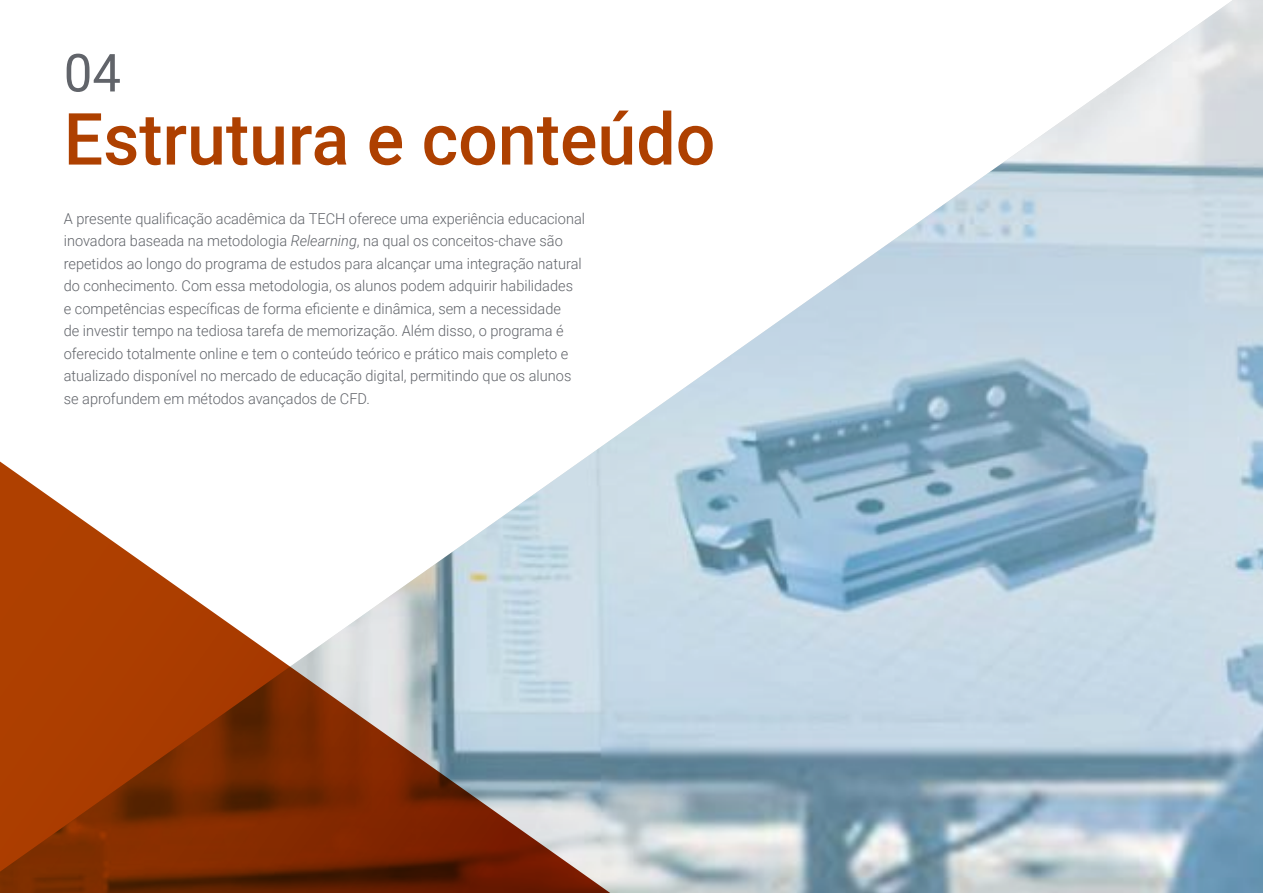
<style>
.page{position:relative;width:1263px;height:893px;background:#fff}
.page>*{position:absolute;margin:0;border:0;box-sizing:border-box;transform-origin:0 0}
.t1{font:500 72px "Roboto";color:#ae4000}
.t2{font:52.5px "Roboto";color:#61646a}
.t3{font:300 15px/22.5px "Roboto";color:#61646a}
.s1{font-style:italic}
</style>
<div class="page">
<img style="left:602px;top:0;width:661px;height:893px">
<svg style="left:0;top:446px;width:640px;height:447px"></svg>
<h2 class="t2" style="left:64px;top:36px;width:59px">04</h2>
<h1 class="t1" style="left:64px;top:89px;width:653px">Estrutura e conteúdo</h1>
<p class="t3" style="left:64px;top:207px;width:523px">A presente qualificação acadêmica da TECH oferece uma experiência educacional inovadora baseada na metodologia <span class="s1">Relearning</span>, na qual os conceitos-chave são repetidos ao longo do programa de estudos para alcançar uma integração natural do conhecimento. Com essa metodologia, os alunos podem adquirir habilidades<br>e competências específicas de forma eficiente e dinâmica, sem a necessidade<br>de investir tempo na tediosa tarefa de memorização. Além disso, o programa é oferecido totalmente online e tem o conteúdo teórico e prático mais completo e atualizado disponível no mercado de educação digital, permitindo que os alunos se aprofundem em métodos avançados de CFD.</p>
</div>
